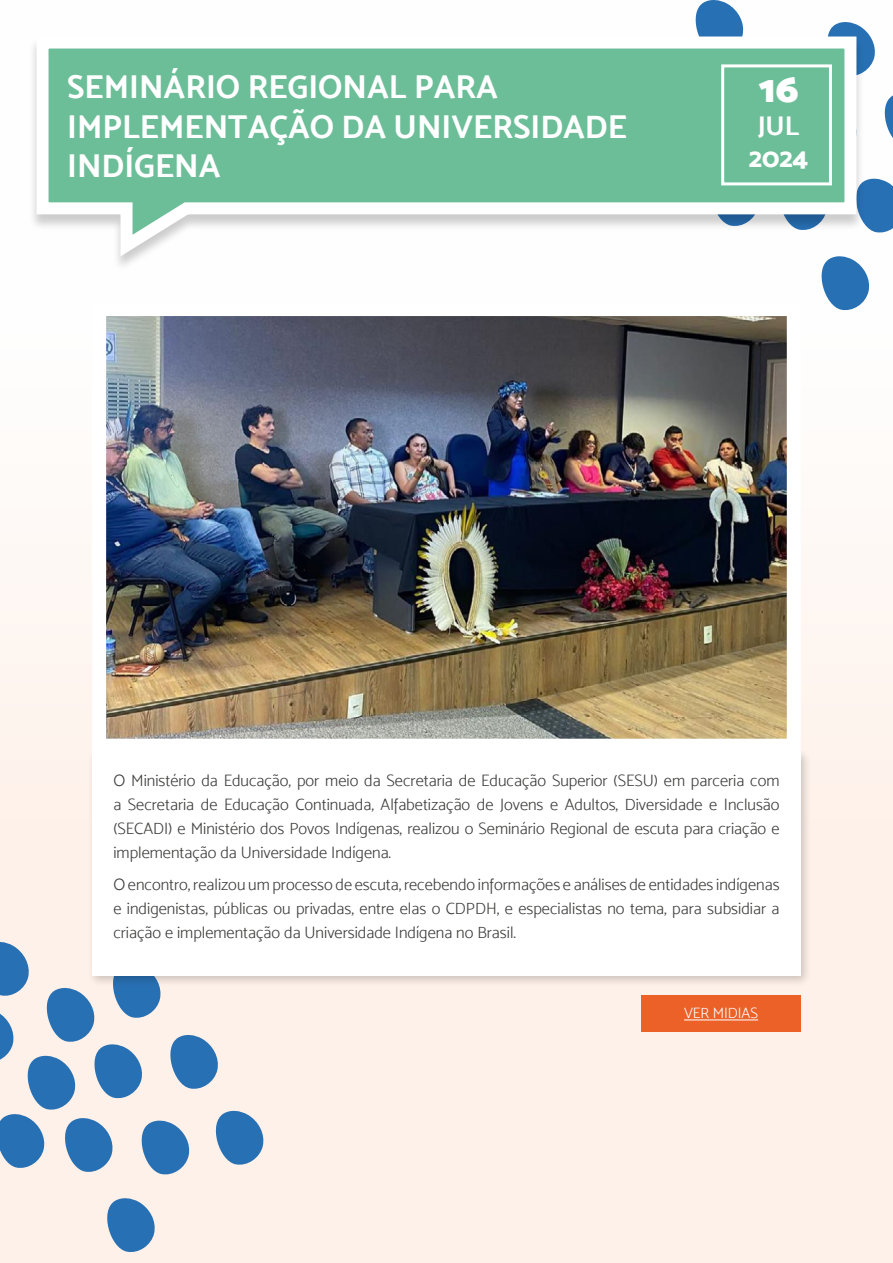
<style>
.page{position:relative;width:893px;height:1263px;background:#fff}
.page>*{position:absolute;margin:0;border:0;box-sizing:border-box;transform-origin:0 0}
.t1{font:39px "Mosk Ultra Bold 900";color:#fff}
.t2{font:33px/39.6px "Mosk Bold 700";color:#fff}
.t3{font:27px "Mosk Extra Bold 800";color:#fff}
.t4{font:27px "Mosk Bold 700";color:#fff}
.t5{font:16.5px/24px "Mosk Light 300";color:#3c3c3b;text-align:justify}
.t6{font:15px "Mosk Light 300";color:#fff}
</style>
<div class="page">
<div style="left:0;top:0;width:893px;height:1263px;background:linear-gradient(to bottom,#fcffff,#feeee4)"></div>
<svg style="left:813px;top:255px;width:58px;height:57px"></svg>
<svg style="left:672px;top:0;width:221px;height:235px"></svg>
<div style="left:29px;top:37px;width:836px;height:235px;background:#000;opacity:.2"></div>
<svg style="left:31px;top:31px;width:831px;height:236px"></svg>
<div style="left:721px;top:64px;width:111px;height:121px;border:3px solid #fff"></div>
<svg style="left:99px;top:1196px;width:58px;height:58px;background:#7fa5c9"></svg>
<svg style="left:0;top:940px;width:266px;height:236px;background:#b4c4d6"></svg>
<div style="left:87px;top:748px;width:725px;height:239px;background:#000;opacity:.2"></div>
<div style="left:92px;top:753px;width:709px;height:223px;background:#fff"></div>
<img style="left:107px;top:317px;width:679px;height:421px">
<div style="left:641px;top:995px;width:160px;height:36px;background:#eb6128"></div>
<hr style="left:684px;top:1019px;width:74px;height:1px;background:#fff">
<h2 class="t2" style="left:67px;top:67px;width:561px">SEMINÁRIO REGIONAL PARA<br>IMPLEMENTAÇÃO DA UNIVERSIDADE<br>INDÍGENA</h2>
<h1 class="t1" style="left:759px;top:64px;width:41px">16</h1>
<h3 class="t4" style="left:758px;top:109px;width:43px">JUL</h3>
<h3 class="t3" style="left:749px;top:141px;width:61px">2024</h3>
<p class="t5" style="left:113px;top:768px;width:668px">O Ministério da Educação, por meio da Secretaria de Educação Superior (SESU) em parceria com a Secretaria de Educação Continuada, Alfabetização de Jovens e Adultos, Diversidade e Inclusão (SECADI) e Ministério dos Povos Indígenas, realizou o Seminário Regional de escuta para criação e implementação da Universidade Indígena.</p>
<p class="t5" style="left:113px;top:872px;width:668px">O encontro, realizou um processo de escuta, recebendo informações e análises de entidades indígenas e indigenistas, públicas ou privadas, entre elas o CDPDH, e especialistas no tema, para subsidiar a criação e implementação da Universidade Indígena no Brasil.</p>
<p class="t6" style="left:684px;top:1005px;width:76px">VER MIDIAS</p>
</div>
